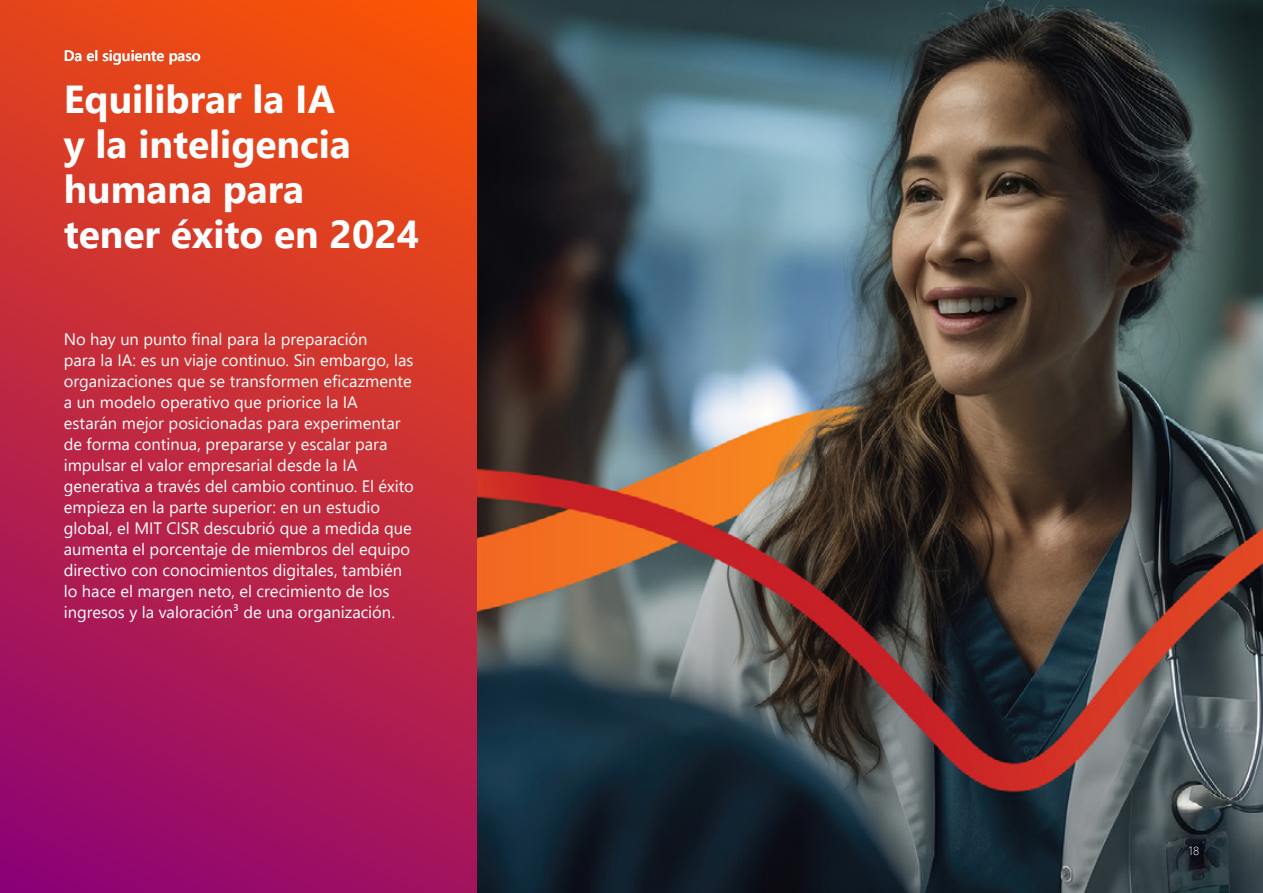
<style>
.page{position:relative;width:1263px;height:893px;background:#fff}
.page>*{position:absolute;margin:0;border:0;box-sizing:border-box;transform-origin:0 0}
.t1{font:700 39px/45px "Segoe UI";color:#fff}
.t2{font:16.5px/21px "Segoe UI";color:#fff}
.t3{font:600 15px "Segoe UI";color:#fff}
.t4{font:300 12px "Segoe UI";color:#fff}
</style>
<div class="page">
<div style="left:0;top:0;width:478px;height:893px;background:linear-gradient(to bottom,#f14e0e,#960a6b)"></div>
<img style="left:478px;top:0;width:785px;height:893px">
<p class="t3" style="left:64px;top:41px;width:139px">Da el siguiente paso</p>
<h1 class="t1" style="left:64px;top:74px;width:357px">Equilibrar la IA<br>y la inteligencia humana para<br>tener éxito en 2024</h1>
<p class="t2" style="left:64px;top:328px;width:352px">No hay un punto final para la preparación<br>para la IA: es un viaje continuo. Sin embargo, las organizaciones que se transformen eficazmente a un modelo operativo que priorice la IA estarán mejor posicionadas para experimentar de forma continua, prepararse y escalar para impulsar el valor empresarial desde la IA generativa a través del cambio continuo. El éxito empieza en la parte superior: en un estudio global, el MIT CISR descubrió que a medida que aumenta el porcentaje de miembros del equipo directivo con conocimientos digitales, también lo hace el margen neto, el crecimiento de los ingresos y la valoración³ de una organización.</p>
<p class="t4" style="left:1188px;top:839px;width:12px">18</p>
</div>
